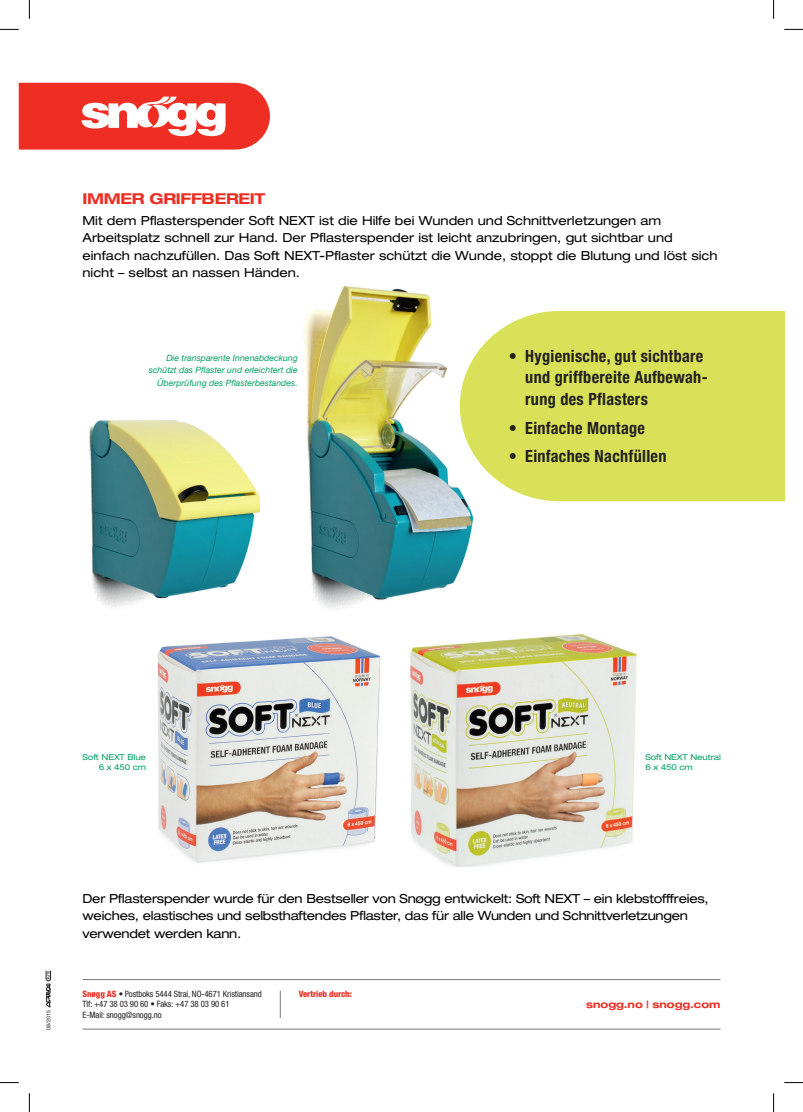
<style>
.page{position:relative;width:803px;height:1112px;background:#fff}
.page>*{position:absolute;margin:0;border:0;box-sizing:border-box;transform-origin:0 0}
.t1{font:700 condensed 16.88px/21.2px "Helvetica Neue LT Pro";letter-spacing:.02em;color:#231f20;scale:.96 1}
.t2{font:700 expanded 15px "Helvetica Neue LT Pro";letter-spacing:-.02em;color:#ee2e22}
.t3{font:expanded 12.5px/17.5px "Helvetica Neue LT Pro";color:#000}
.t4{font:expanded 12.5px/17.5px "Helvetica Neue LT Pro";letter-spacing:-.02em;color:#000}
.t5{font:700 expanded 10px "Helvetica Neue LT Pro";color:#ee2e22}
.t6{font:condensed 8.75px/10.5px "Helvetica Neue LT Pro";letter-spacing:-.01em;color:#231f20}
.t7{font:italic 8.75px/12.5px "Helvetica Neue LT Pro";color:#009f63;text-align:right}
.t8{font:800 condensed 8.75px "Helvetica Neue LT Pro";letter-spacing:-.01em;color:#ee2e22}
.t9{font:expanded 8.12px/9.8px "Helvetica Neue LT Pro";letter-spacing:-.01em;color:#009f63;text-align:right}
.t10{font:5.38px "Helvetica Neue LT Pro";letter-spacing:-.01em;color:#231f20}
.s1{font-weight:800;color:#ee2e22}
</style>
<div class="page">
<img style="left:89px;top:420px;width:171px;height:188px">
<img style="left:302px;top:286px;width:172px;height:324px">
<svg style="left:19px;top:83px;width:251px;height:66px"></svg>
<svg style="left:46px;top:970px;width:5px;height:36px"></svg>
<svg style="left:460px;top:311px;width:324px;height:190px;fill:#d8e158"></svg>
<hr style="left:83px;top:978px;width:637px;height:1px;background:#76787b">
<hr style="left:83px;top:1028px;width:637px;height:1px;background:#76787b">
<svg style="left:280px;top:990px;width:1px;height:27px"></svg>
<img style="left:157px;top:636px;width:224px;height:227px">
<img style="left:410px;top:634px;width:227px;height:232px">
<svg style="left:0;top:29px;width:19px;height:1px"></svg>
<svg style="left:784px;top:29px;width:19px;height:1px"></svg>
<svg style="left:0;top:1082px;width:19px;height:1px"></svg>
<svg style="left:784px;top:1082px;width:19px;height:1px"></svg>
<svg style="left:29px;top:0;width:1px;height:19px"></svg>
<svg style="left:29px;top:1093px;width:1px;height:18px"></svg>
<svg style="left:773px;top:0;width:1px;height:19px"></svg>
<svg style="left:773px;top:1093px;width:1px;height:18px"></svg>
<p class="t2" style="left:83px;top:189px;width:184px">IMMER GRIFFBEREIT</p>
<p class="t3" style="left:83px;top:211px;width:636px">Mit dem Pflasterspender Soft NEXT ist die Hilfe bei Wunden und Schnittverletzungen am Arbeitsplatz schnell zur Hand. Der Pflasterspender ist leicht anzubringen, gut sichtbar und einfach nachzufüllen. Das Soft NEXT-Pflaster schützt die Wunde, stoppt die Blutung und löst sich nicht – selbst an nassen Händen.</p>
<p class="t7" style="left:149px;top:351px;width:151px">Die transparente Innenabdeckung schützt das Pflaster und erleichtert die<br>Überprüfung des Pflasterbestandes.</p>
<h1 class="t1" style="left:525px;top:345px;width:192px;text-indent:-16px">• Hygienische, gut sichtbare und griffbereite Aufbewah&shy;rung des Pflasters</h1>
<h1 class="t1" style="left:509px;top:416px;width:143px">• Einfache Montage</h1>
<h1 class="t1" style="left:509px;top:445px;width:166px">• Einfaches Nachfüllen</h1>
<p class="t9" style="left:83px;top:751px;width:65px">Soft NEXT Blue<br>6 x 450 cm</p>
<p class="t9" style="left:645px;top:751px;width:77px;text-align:left">Soft NEXT Neutral<br>6 x 450 cm</p>
<p class="t10" style="left:45px;top:1029px;width:21px;rotate:-90deg">08/2015</p>
<p class="t4" style="left:83px;top:889px;width:628px">Der Pflasterspender wurde für den Bestseller von Snøgg entwickelt: Soft NEXT – ein klebstofffreies, weiches, elastisches und selbsthaftendes Pflaster, das für alle Wunden und Schnittverletzungen verwendet werden kann.</p>
<p class="t6" style="left:83px;top:988px;width:181px"><span class="s1">Snøgg AS</span> • Postboks 5444 Strai, NO-4671 Kristiansand<br>Tlf: +47 38 03 90 60 • Faks: +47 38 03 90 61<br>E-Mail: snogg@snogg.no</p>
<p class="t8" style="left:299px;top:988px;width:55px">Vertrieb durch:</p>
<p class="t5" style="left:586px;top:997px;width:136px">snogg.no | snogg.com</p>
</div>
